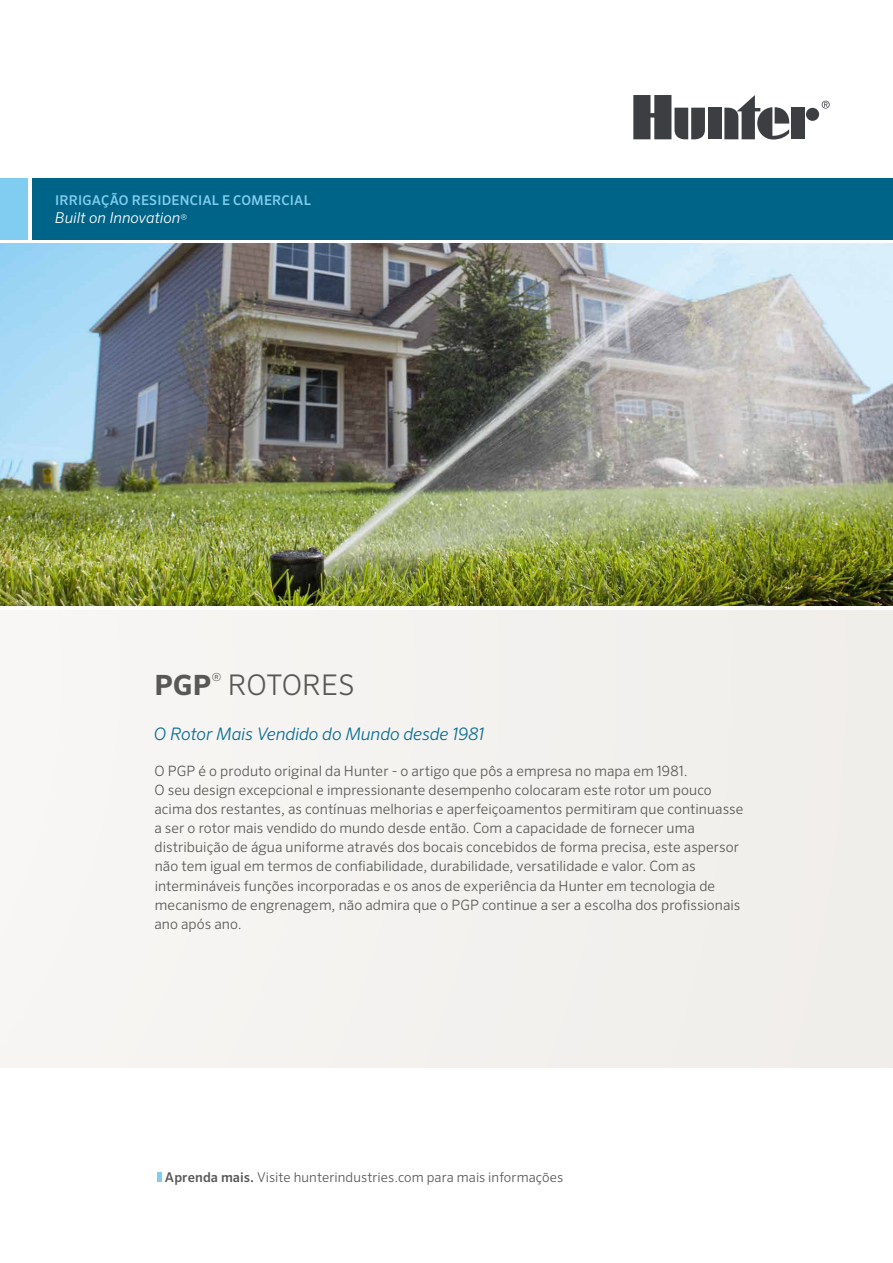
<style>
.page{position:relative;width:893px;height:1263px;background:#fff}
.page>*{position:absolute;margin:0;border:0;box-sizing:border-box;transform-origin:0 0}
.t1{font:300 28.5px "Sero Pro";letter-spacing:-.015em;color:#585956}
.t2{font:700 27.9px "Sero Pro";color:#585956}
.t3{font:italic 300 17.25px "Sero Pro";letter-spacing:-.01em;color:#086d90}
.t4{font:italic 300 15px "Sero Pro";color:#fff}
.t5{font:300 14.25px/19px "Sero Pro";letter-spacing:.005em;color:#585956}
.t6{font:300 13.5px "Sero Pro";letter-spacing:.005em;color:#585956}
.t7{font:500 13.5px "Sero Pro";letter-spacing:.01em;color:#81cdf2}
.t8{font:300 11.1px "Sero Pro";color:#585956}
.s1{font-style:normal;font-size:12px}
.s2{font-weight:500}
</style>
<div class="page">
<svg style="left:822px;top:101px;width:8px;height:8px"></svg>
<div style="left:708px;top:108px;width:13px;height:31px;background:#3c3e41"></div>
<div style="left:806px;top:108px;width:13px;height:13px;background:#3c3e41;border-radius:50%"></div>
<div style="left:791px;top:108px;width:14px;height:31px;background:#3c3e41"></div>
<svg style="left:724px;top:95px;width:66px;height:45px"></svg>
<svg style="left:633px;top:95px;width:72px;height:45px"></svg>
<div style="left:32px;top:178px;width:861px;height:61px;background:#006488"></div>
<div style="left:0;top:178px;width:28px;height:61px;background:#81cdf2"></div>
<hr style="left:158px;top:1172px;width:4px;height:10px;background:#81cdf2">
<div style="left:0;top:610px;width:893px;height:458px;background:#f4f2f0"></div>
<img style="left:0;top:244px;width:893px;height:361px">
<p class="t7" style="left:55px;top:192px;width:257px">IRRIGAÇÃO RESIDENCIAL E COMERCIAL</p>
<p class="t4" style="left:55px;top:208px;width:134px">Built on Innovation<span class="s1">®</span></p>
<h2 class="t2" style="left:154px;top:668px;width:58px">PGP</h2>
<p class="t8" style="left:212px;top:670px;width:11px">®</p>
<h1 class="t1" style="left:228px;top:668px;width:128px">ROTORES</h1>
<p class="t3" style="left:154px;top:724px;width:332px">O Rotor Mais Vendido do Mundo desde 1981</p>
<p class="t5" style="left:154px;top:761px;width:590px">O PGP é o produto original da Hunter - o artigo que pôs a empresa no mapa em 1981.<br>O seu design excepcional e impressionante desempenho colocaram este rotor um pouco acima dos restantes, as contínuas melhorias e aperfeiçoamentos permitiram que continuasse a ser o rotor mais vendido do mundo desde então. Com a capacidade de fornecer uma distribuição de água uniforme através dos bocais concebidos de forma precisa, este aspersor não tem igual em termos de confiabilidade, durabilidade, versatilidade e valor. Com as intermináveis funções incorporadas e os anos de experiência da Hunter em tecnologia de mecanismo de engrenagem, não admira que o PGP continue a ser a escolha dos profissionais ano após ano.</p>
<p class="t6" style="left:165px;top:1169px;width:400px"><span class="s2">Aprenda mais.</span> Visite hunterindustries.com para mais informações</p>
</div>
